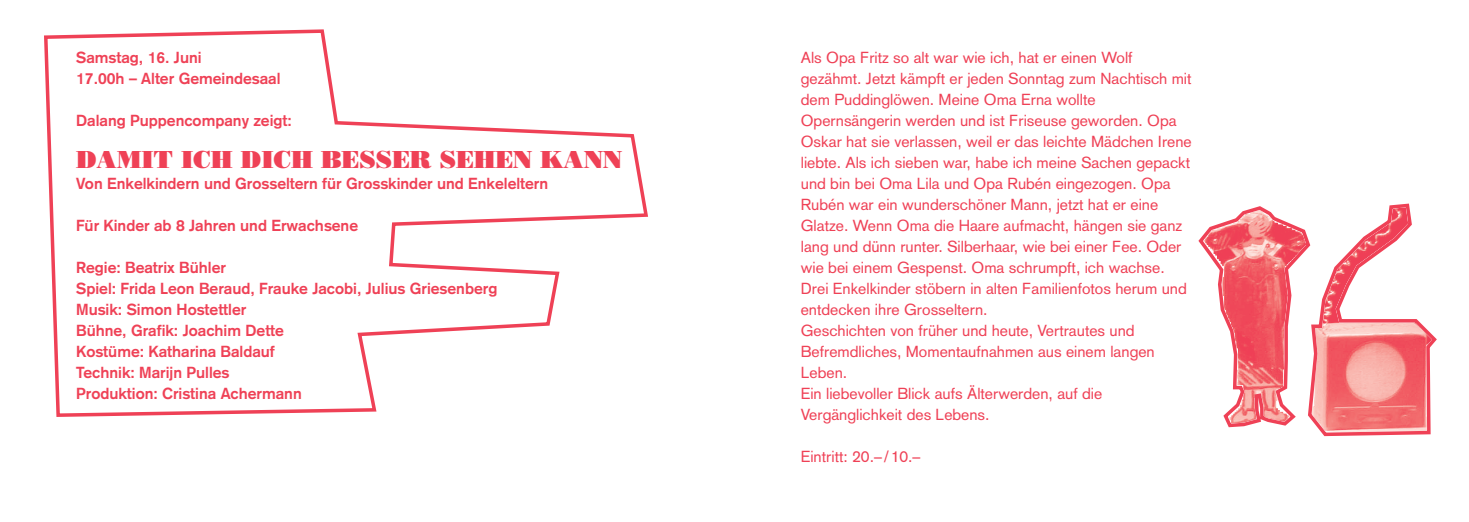
<style>
.page{position:relative;width:1469px;height:522px;background:#fff}
.page>*{position:absolute;margin:0;border:0;box-sizing:border-box;transform-origin:0 0}
.t1{font:24.5px "Bodoni Poster";color:#ef4156}
.t2{font:15.75px/21px "Akzidenz Grotesk";color:#ef4156}
.t3{font:700 15.75px/21px "Akzidenz Grotesk";color:#ef4156}
</style>
<div class="page">
<svg style="left:44px;top:29px;width:604px;height:388px"></svg>
<svg style="left:1198px;top:206px;width:107px;height:222px"></svg>
<svg style="left:1305px;top:203px;width:132px;height:234px"></svg>
<p class="t3" style="left:76px;top:48px;width:206px">Samstag, 16. Juni<br>17.00h – Alter Gemeindesaal</p>
<p class="t3" style="left:76px;top:111px;width:217px">Dalang Puppencompany zeigt:</p>
<h1 class="t1" style="left:76px;top:150px;width:547px">DAMIT ICH DICH BESSER SEHEN KANN</h1>
<p class="t3" style="left:76px;top:174px;width:473px">Von Enkelkindern und Grosseltern für Grosskinder und Enkeleltern</p>
<p class="t3" style="left:76px;top:216px;width:283px">Für Kinder ab 8 Jahren und Erwachsene</p>
<p class="t3" style="left:76px;top:258px;width:423px">Regie: Beatrix Bühler<br>Spiel: Frida Leon Beraud, Frauke Jacobi, Julius Griesenberg<br>Musik: Simon Hostettler<br>Bühne, Grafik: Joachim Dette<br>Kostüme: Katharina Baldauf<br>Technik: Marijn Pulles<br>Produktion: Cristina Achermann</p>
<p class="t2" style="left:800px;top:48px;width:392px">Als Opa Fritz so alt war wie ich, hat er einen Wolf gezähmt. Jetzt kämpft er jeden Sonntag zum Nachtisch mit dem Puddinglöwen. Meine Oma Erna wollte Opernsängerin werden und ist Friseuse geworden. Opa Oskar hat sie verlassen, weil er das leichte Mädchen Irene liebte. Als ich sieben war, habe ich meine Sachen gepackt und bin bei Oma Lila und Opa Rubén eingezogen. Opa Rubén war ein wunderschöner Mann, jetzt hat er eine Glatze. Wenn Oma die Haare aufmacht, hängen sie ganz lang und dünn runter. Silberhaar, wie bei einer Fee. Oder wie bei einem Gespenst. Oma schrumpft, ich wachse.<br>Drei Enkelkinder stöbern in alten Familienfotos herum und entdecken ihre Grosseltern.<br>Geschichten von früher und heute, Vertrautes und Befremdliches, Momentaufnahmen aus einem langen Leben.<br>Ein liebevoller Blick aufs Älterwerden, auf die Vergänglichkeit des Lebens.</p>
<p class="t2" style="left:800px;top:447px;width:121px">Eintritt: 20.–/10.–</p>
</div>
